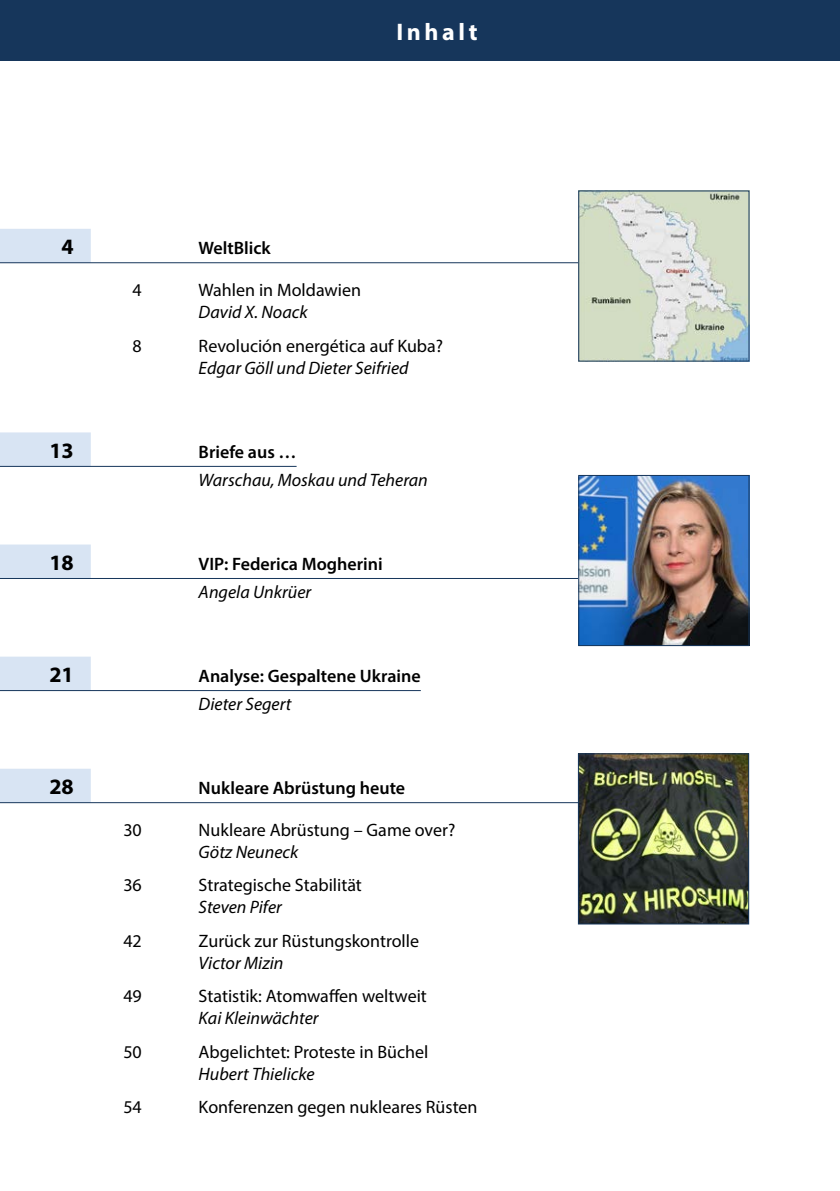
<style>
.page{position:relative;width:840px;height:1191px;background:#fff}
.page>*{position:absolute;margin:0;border:0;box-sizing:border-box;transform-origin:0 0}
.t1{font:700 24px "Myriad Pro";letter-spacing:.15em;color:#fff}
.t2{font:700 22px "Myriad Pro";color:#000}
.t3{font:18px "Myriad Pro";color:#000}
.t4{font:italic 18px "Myriad Pro";color:#000}
.t5{font:600 18px "Myriad Pro";color:#000}
</style>
<div class="page">
<div style="left:0;top:0;width:839px;height:61px;background:#16365b"></div>
<div style="left:0;top:229px;width:91px;height:34px;background:#d8e4f3"></div>
<hr style="left:0;top:262px;width:648px;height:1px;background:#16365b">
<div style="left:0;top:432px;width:91px;height:34px;background:#d8e4f3"></div>
<hr style="left:0;top:466px;width:296px;height:1px;background:#16365b">
<div style="left:0;top:544px;width:91px;height:34px;background:#d8e4f3"></div>
<hr style="left:0;top:578px;width:648px;height:1px;background:#16365b">
<div style="left:0;top:656px;width:91px;height:34px;background:#d8e4f3"></div>
<hr style="left:0;top:690px;width:420px;height:1px;background:#16365b">
<div style="left:0;top:768px;width:91px;height:34px;background:#d8e4f3"></div>
<hr style="left:0;top:802px;width:648px;height:1px;background:#16365b">
<img style="left:579px;top:755px;width:167px;height:167px">
<div style="left:577px;top:753px;width:171px;height:171px;border:1px solid #16365b"></div>
<img style="left:580px;top:192px;width:167px;height:167px">
<img style="left:580px;top:477px;width:167px;height:167px">
<div style="left:578px;top:475px;width:171px;height:171px;border:1px solid #16365b"></div>
<h1 class="t1" style="left:396px;top:16px;width:83px">Inhalt</h1>
<p class="t2" style="left:61px;top:232px;width:14px">4</p>
<p class="t5" style="left:198px;top:237px;width:74px">WeltBlick</p>
<p class="t3" style="left:132px;top:279px;width:11px">4</p>
<p class="t3" style="left:198px;top:279px;width:164px">Wahlen in Moldawien</p>
<p class="t4" style="left:198px;top:301px;width:110px">David X. Noack</p>
<p class="t3" style="left:132px;top:334px;width:11px">8</p>
<p class="t3" style="left:198px;top:334px;width:246px">Revolución energética auf Kuba?</p>
<p class="t4" style="left:198px;top:356px;width:211px">Edgar Göll und Dieter Seifried</p>
<p class="t2" style="left:49px;top:436px;width:26px">13</p>
<p class="t5" style="left:198px;top:440px;width:99px">Briefe aus …</p>
<p class="t4" style="left:198px;top:468px;width:230px">Warschau, Moskau und Teheran</p>
<p class="t2" style="left:49px;top:548px;width:26px">18</p>
<p class="t5" style="left:198px;top:552px;width:186px">VIP: Federica Mogherini</p>
<p class="t4" style="left:198px;top:580px;width:114px">Angela Unkrüer</p>
<p class="t2" style="left:49px;top:660px;width:26px">21</p>
<p class="t5" style="left:198px;top:664px;width:223px">Analyse: Gespaltene Ukraine</p>
<p class="t4" style="left:198px;top:692px;width:94px">Dieter Segert</p>
<p class="t2" style="left:49px;top:772px;width:26px">28</p>
<p class="t5" style="left:198px;top:776px;width:208px">Nukleare Abrüstung heute</p>
<p class="t3" style="left:123px;top:819px;width:20px">30</p>
<p class="t3" style="left:198px;top:819px;width:258px">Nukleare Abrüstung – Game over?</p>
<p class="t4" style="left:198px;top:841px;width:101px">Götz Neuneck</p>
<p class="t3" style="left:123px;top:874px;width:20px">36</p>
<p class="t3" style="left:198px;top:874px;width:165px">Strategische Stabilität</p>
<p class="t4" style="left:198px;top:896px;width:85px">Steven Pifer</p>
<p class="t3" style="left:123px;top:929px;width:20px">42</p>
<p class="t3" style="left:198px;top:929px;width:222px">Zurück zur Rüstungskontrolle</p>
<p class="t4" style="left:198px;top:951px;width:86px">Victor Mizin</p>
<p class="t3" style="left:123px;top:985px;width:20px">49</p>
<p class="t3" style="left:198px;top:985px;width:230px">Statistik: Atomwaffen weltweit</p>
<p class="t4" style="left:198px;top:1007px;width:121px">Kai Kleinwächter</p>
<p class="t3" style="left:123px;top:1040px;width:20px">50</p>
<p class="t3" style="left:198px;top:1040px;width:231px">Abgelichtet: Proteste in Büchel</p>
<p class="t4" style="left:198px;top:1062px;width:117px">Hubert Thielicke</p>
<p class="t3" style="left:123px;top:1095px;width:20px">54</p>
<p class="t3" style="left:198px;top:1095px;width:280px">Konferenzen gegen nukleares Rüsten</p>
</div>
